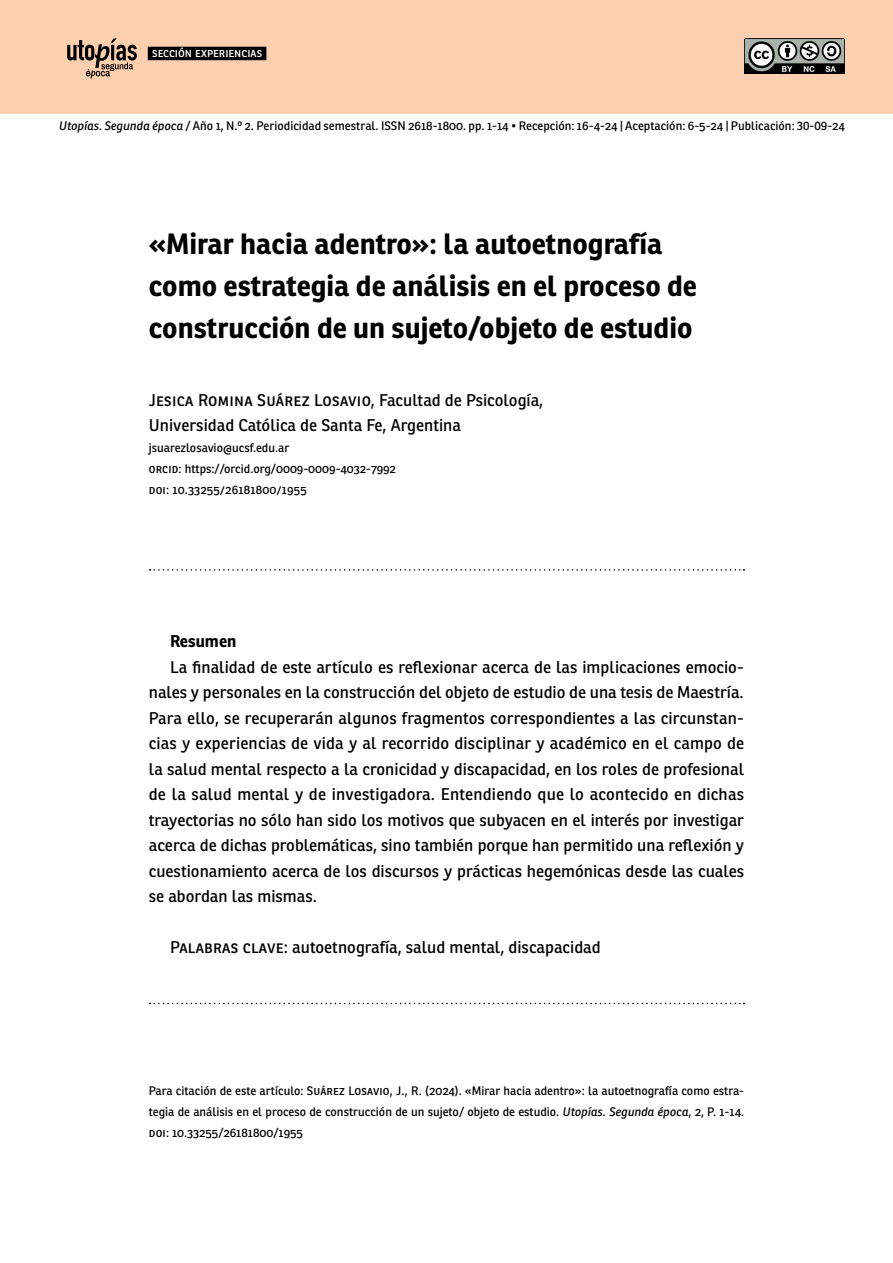
<style>
.page{position:relative;width:893px;height:1263px;background:#fff}
.page>*{position:absolute;margin:0;border:0;box-sizing:border-box;transform-origin:0 0}
.t1{font:700 28.5px/42px "Ronnia";color:#000}
.t2{font:16.5px/25.5px "Ronnia";color:#000}
.t3{font:700 16.5px "Ronnia";color:#000}
.t4{font:12px/21px "Ronnia";color:#000;text-align:justify}
.t5{font:12px "Ronnia";color:#fff}
.s1{font-style:italic}
</style>
<div class="page">
<div style="left:0;top:0;width:893px;height:113px;background:#fccfaf"></div>
<svg style="left:67px;top:38px;width:70px;height:41px"></svg>
<div style="left:148px;top:47px;width:118px;height:13px;background:#000"></div>
<img style="left:744px;top:38px;width:100px;height:35px">
<svg style="left:150px;top:569px;width:594px;height:2px"></svg>
<svg style="left:150px;top:1003px;width:594px;height:1px"></svg>
<p class="t5" style="left:152px;top:46px;width:111px">sección experiencias</p>
<p class="t4" style="left:59px;top:115px;width:788px"><span class="s1">Utopías. Segunda época</span> / Año 1, N.º 2. Periodicidad semestral. ISSN 2618-1800. pp. 1-14 • Recepción: 16-4-24 | Aceptación: 6-5-24 | Publicación: 30-09-24</p>
<h1 class="t1" style="left:149px;top:223px;width:550px">«Mirar hacia adentro»: la autoetnografía como estrategia de análisis en el proceso de construcción de un sujeto/objeto de estudio</h1>
<p class="t2" style="left:149px;top:387px;width:396px">Jesica Romina Suárez Losavio, Facultad de Psicología,<br>Universidad Católica de Santa Fe, Argentina</p>
<p class="t4" style="left:149px;top:437px;width:249px;text-align:left">jsuarezlosavio@ucsf.edu.ar<br>orcid: https://orcid.org/0009-0009-4032-7992 doi: 10.33255/26181800/1955</p>
<p class="t3" style="left:170px;top:631px;width:68px">Resumen</p>
<p class="t2" style="left:149px;top:654px;width:597px;text-align:justify;text-indent:21px">La finalidad de este artículo es reflexionar acerca de las implicaciones emocio&shy;nales y personales en la construcción del objeto de estudio de una tesis de Maestría.<br>Para ello, se recuperarán algunos fragmentos correspondientes a las circunstan&shy;cias y experiencias de vida y al recorrido disciplinar y académico en el campo de la salud mental respecto a la cronicidad y discapacidad, en los roles de profesional de la salud mental y de investigadora. Entendiendo que lo acontecido en dichas trayectorias no sólo han sido los motivos que subyacen en el interés por investigar acerca de dichas problemáticas, sino también porque han permitido una reflexión y cuestionamiento acerca de los discursos y prácticas hegemónicas desde las cuales se abordan las mismas.</p>
<p class="t2" style="left:170px;top:934px;width:432px">Palabras clave: autoetnografía, salud mental, discapacidad</p>
<p class="t4" style="left:149px;top:1080px;width:597px">Para citación de este artículo: Suárez Losavio, J., R. (2024). «Mirar hacia adentro»: la autoetnografía como estra&shy;tegia de análisis en el proceso de construcción de un sujeto/ objeto de estudio. <span class="s1">Utopías. Segunda época</span>, 2, P. 1-14. doi: 10.33255/26181800/1955</p>
</div>
